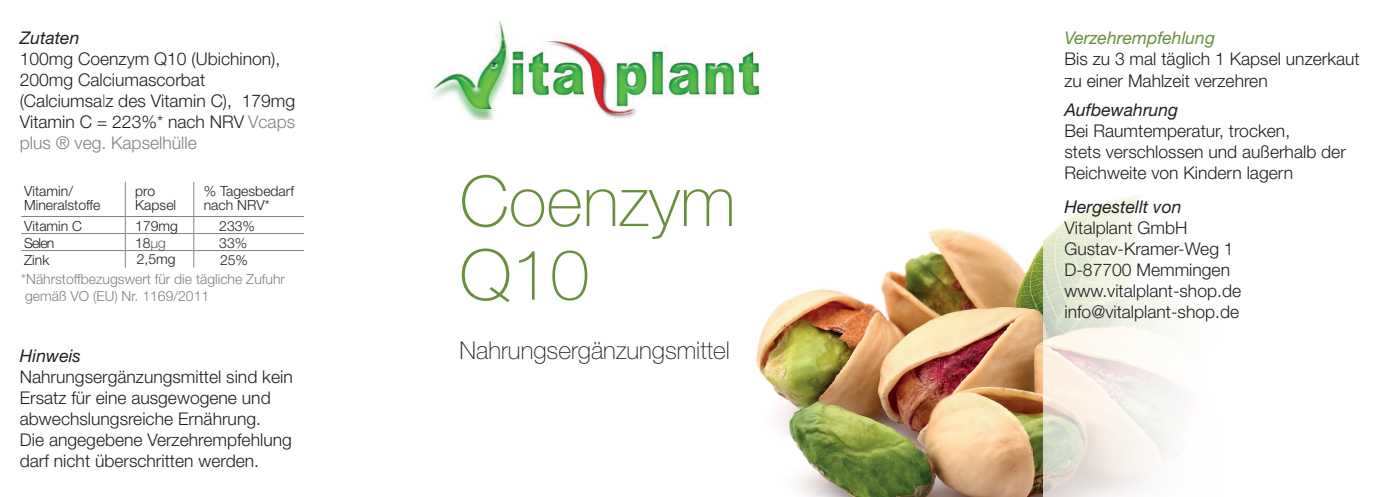
<style>
.page{position:relative;width:1389px;height:497px;background:#fff}
.page>*{position:absolute;margin:0;border:0;box-sizing:border-box;transform-origin:0 0}
.t1{font:100 70px/73.5px "Helvetica Neue";color:#698f3e}
.t2{font:100 24.5px "Helvetica Neue";color:#231f20}
.Absatzformat_1{font:300 17.5px/21px "Helvetica Neue";color:#231f20}
.t3{font:italic 17.5px "Helvetica Neue";color:#698f3d}
.Absatzformat_1-2{font:italic 17.5px "Helvetica Neue";color:#231f20}
.t4{font:300 14px/14px "Helvetica Neue";color:#231f20}
.t5{font:300 14px/16.8px "Helvetica Neue";color:#808285}
.s1{font-weight:400;font-style:italic}
.s2{font-weight:100}
.s3{color:#808285}
</style>
<div class="page">
<img style="left:433px;top:20px;width:329px;height:99px">
<img style="left:1042px;top:195px;width:136px;height:301px">
<img style="left:756px;top:228px;width:286px;height:268px">
<hr style="left:125px;top:181px;width:1px;height:35px;background:#808285">
<hr style="left:193px;top:181px;width:1px;height:35px;background:#808285">
<hr style="left:21px;top:215px;width:104px;height:2px;background:#808285">
<hr style="left:125px;top:215px;width:69px;height:2px;background:#808285">
<hr style="left:194px;top:215px;width:110px;height:2px;background:#808285">
<hr style="left:21px;top:232px;width:104px;height:2px;background:#808285">
<hr style="left:125px;top:232px;width:69px;height:2px;background:#808285">
<hr style="left:194px;top:232px;width:110px;height:2px;background:#808285">
<hr style="left:21px;top:249px;width:104px;height:2px;background:#808285">
<hr style="left:125px;top:249px;width:69px;height:2px;background:#808285">
<svg style="left:125px;top:217px;width:1px;height:50px"></svg>
<hr style="left:194px;top:249px;width:110px;height:2px;background:#808285">
<svg style="left:193px;top:217px;width:1px;height:50px"></svg>
<p class="Absatzformat_1" style="left:20px;top:26px;width:277px"><span class="s1">Zutaten<br></span>100mg Coenzym Q10 (Ubichinon),<br>200mg Calciumascorbat (Calciumsa<span class="s2">l</span>z des Vitamin C), 179mg<br>Vitamin C = 223%* nach NRV <span class="s3">Vcaps plus ® veg. Kapselhülle</span></p>
<p class="t4" style="left:24px;top:183px;width:78px">Vitamin/<br>Mineralstoffe</p>
<p class="t4" style="left:135px;top:183px;width:42px">pro<br>Kapsel</p>
<p class="t4" style="left:204px;top:183px;width:92px">% Tagesbedarf nach NRV*</p>
<p class="t4" style="left:24px;top:218px;width:59px">Vitamin C</p>
<p class="t4" style="left:135px;top:217px;width:44px">179mg</p>
<p class="t4" style="left:219px;top:217px;width:37px">233%</p>
<p class="t4" style="left:24px;top:235px;width:32px">Selen</p>
<p class="t4" style="left:135px;top:235px;width:32px">18<span class="s2">µg</span></p>
<p class="t4" style="left:219px;top:234px;width:30px">33%</p>
<p class="t4" style="left:24px;top:252px;width:27px">Zink</p>
<p class="t4" style="left:137px;top:251px;width:40px">2,5mg</p>
<p class="t4" style="left:220px;top:251px;width:30px">25%</p>
<p class="t5" style="left:21px;top:270px;width:265px">*Nährstoffbezugswert für die tägliche Zufuhr gemäß VO (EU) Nr. 1169/2011</p>
<p class="Absatzformat_1-2" style="left:20px;top:345px;width:63px">Hinweis</p>
<p class="Absatzformat_1" style="left:20px;top:365px;width:274px">Nahrungsergänzungsmittel sind kein Ersatz für eine ausgewogene und abwechslungsreiche Ernährung.<br>Die angegebene Verzehrempfehlung darf nicht überschritten werden.</p>
<p class="t1" style="left:460px;top:164px;width:278px">Coenzym<br>Q10</p>
<p class="t2" style="left:460px;top:335px;width:272px">Nahrungsergänzungsmittel</p>
<p class="t3" style="left:1064px;top:28px;width:152px">Verzehrempfehlung</p>
<p class="Absatzformat_1" style="left:1064px;top:48px;width:297px">Bis zu 3 mal täglich 1 Kapsel unzerkaut zu einer Mahlzeit verzehren</p>
<p class="Absatzformat_1" style="left:1065px;top:99px;width:283px"><span class="s1">Aufbewahrung<br></span>Bei Raumtemperatur, trocken,<br>stets verschlossen und außerhalb der<br>Reichweite von Kindern lagern</p>
<p class="Absatzformat_1" style="left:1064px;top:195px;width:178px"><span class="s1">Hergestellt von<br></span>Vitalplant GmbH<br>Gustav-Kramer-Weg 1<br>D-87700 Memmingen www.vitalplant-shop.de info@vitalplant-shop.de</p>
</div>
